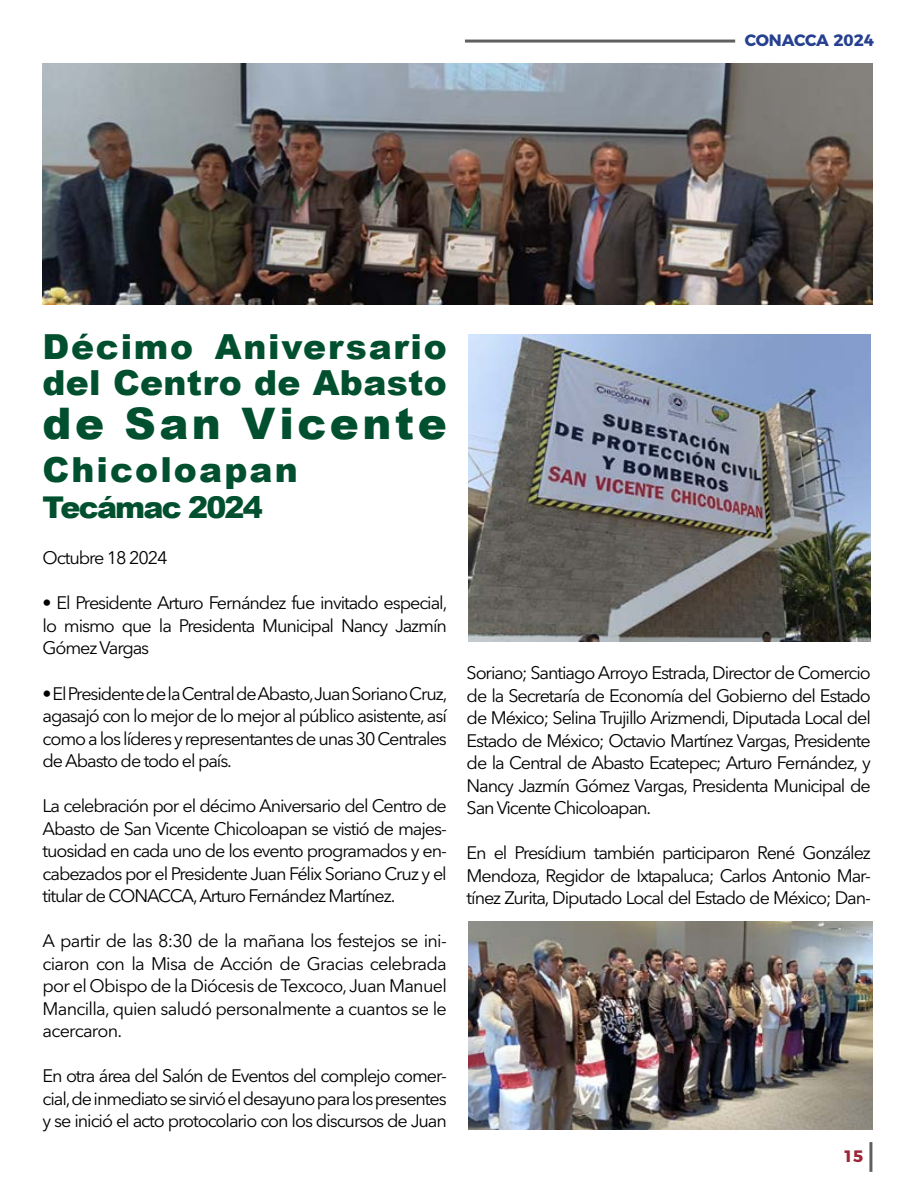
<style>
.page{position:relative;width:915px;height:1191px;background:#fff}
.page>*{position:absolute;margin:0;border:0;box-sizing:border-box;transform-origin:0 0}
.t1{font:900 43.5px "Arial";letter-spacing:.08em;color:#00502f}
.t2{font:900 34.5px/36px "Arial";letter-spacing:.05em;color:#00502f}
.t3{font:900 30px "Arial";letter-spacing:-.06em;color:#00502f}
.t4{font:18px/22.5px "Avenir Next LT Pro";letter-spacing:-.06em;color:#000;text-align:justify}
.t5{font:700 16.5px "Montserrat";letter-spacing:-.01em;color:#25408f}
.t6{font:700 16.5px "Montserrat";color:#9c2438}
</style>
<div class="page">
<hr style="left:869px;top:1142px;width:3px;height:29px;background:#000">
<svg style="left:465px;top:40px;width:270px;height:3px"></svg>
<img style="left:43px;top:64px;width:829px;height:240px">
<img style="left:468px;top:334px;width:402px;height:308px">
<img style="left:468px;top:921px;width:404px;height:208px">
<p class="t5" style="left:744px;top:26px;width:131px">CONACCA 2024</p>
<h2 class="t2" style="left:43px;top:328px;width:405px">Décimo Aniversario del Centro de Abasto</h2>
<h1 class="t1" style="left:43px;top:391px;width:405px">de San Vicente</h1>
<h2 class="t2" style="left:43px;top:451px;width:256px">Chicoloapan</h2>
<h3 class="t3" style="left:43px;top:485px;width:222px">Tecámac 2024</h3>
<p class="t4" style="left:43px;top:547px;width:126px">Octubre 18 2024</p>
<p class="t4" style="left:43px;top:592px;width:406px">• El Presidente Arturo Fernández fue invitado especial, lo mismo que la Presidenta Municipal Nancy Jazmín Gómez Vargas</p>
<p class="t4" style="left:43px;top:682px;width:406px">• El Presidente de la Central de Abasto, Juan Soriano Cruz, agasajó con lo mejor de lo mejor al público asistente, así como a los líderes y representantes de unas 30 Centrales de Abasto de todo el país.</p>
<p class="t4" style="left:43px;top:794px;width:405px">La celebración por el décimo Aniversario del Centro de Abasto de San Vicente Chicoloapan se vistió de majes&shy;tuosidad en cada uno de los evento programados y en&shy;cabezados por el Presidente Juan Félix Soriano Cruz y el titular de CONACCA, Arturo Fernández Martínez.</p>
<p class="t4" style="left:43px;top:929px;width:405px">A partir de las 8:30 de la mañana los festejos se ini&shy;ciaron con la Misa de Acción de Gracias celebrada por el Obispo de la Diócesis de Texcoco, Juan Manuel Mancilla, quien saludó personalmente a cuantos se le acercaron.</p>
<p class="t4" style="left:43px;top:1064px;width:405px">En otra área del Salón de Eventos del complejo comer&shy;cial, de inmediato se sirvió el desayuno para los presentes y se inició el acto protocolario con los discursos de Juan</p>
<p class="t4" style="left:466px;top:661px;width:405px">Soriano; Santiago Arroyo Estrada, Director de Comercio de la Secretaría de Economía del Gobierno del Estado de México; Selina Trujillo Arizmendi, Diputada Local del Estado de México; Octavio Martínez Vargas, Presidente de la Central de Abasto Ecatepec; Arturo Fernández, y Nancy Jazmín Gómez Vargas, Presidenta Municipal de San Vicente Chicoloapan.</p>
<p class="t4" style="left:466px;top:841px;width:405px">En el Presídium también participaron René González Mendoza, Regidor de Ixtapaluca; Carlos Antonio Mar&shy;tínez Zurita, Diputado Local del Estado de México; Dan-</p>
<p class="t6" style="left:842px;top:1142px;width:22px">15</p>
</div>
